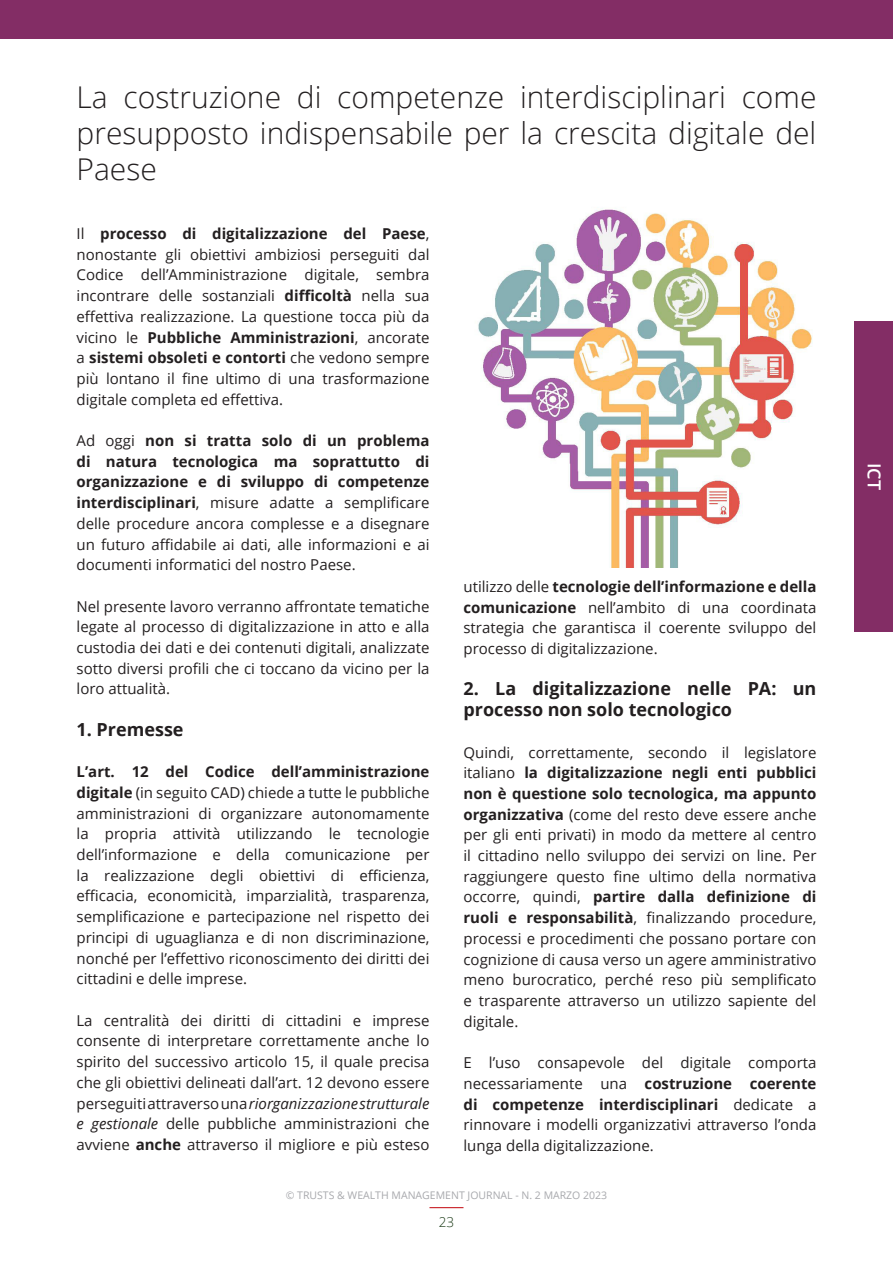
<style>
.page{position:relative;width:893px;height:1263px;background:#fff}
.page>*{position:absolute;margin:0;border:0;box-sizing:border-box;transform-origin:0 0}
.t1{font:300 30px/36px "Open Sans";color:#231f20;text-align:justify}
.t2{font:700 18px/20.7px "Open Sans";color:#231f20}
.t3{font:600 18px "Open Sans";color:#fff}
.t4{font:15px/20.7px "Open Sans";color:#231f20;text-align:justify}
.t5{font:300 13.5px "Open Sans";color:#193915}
.t6{font:10.5px "Open Sans";color:#a8a9ad}
.s1{font-weight:700}
.s2{font-style:italic}
</style>
<div class="page">
<div style="left:855px;top:321px;width:38px;height:310px;background:#832d65"></div>
<div style="left:0;top:0;width:893px;height:38px;background:#832d65"></div>
<hr style="left:429px;top:1207px;width:34px;height:1px;background:#c82026">
<img style="left:478px;top:208px;width:335px;height:359px">
<p class="t1" style="left:77px;top:78px;width:741px">La costruzione di competenze interdisciplinari come presupposto indispensabile per la crescita digitale del Paese</p>
<p class="t4" style="left:77px;top:223px;width:354px">Il <span class="s1">processo di digitalizzazione del Paese</span>, nonostante gli obiettivi ambiziosi perseguiti dal Codice dell’Amministrazione digitale, sembra incontrare delle sostanziali <span class="s1">difficoltà</span> nella sua effettiva realizzazione. La questione tocca più da vicino le <span class="s1">Pubbliche Amministrazioni</span>, ancorate a <span class="s1">sistemi obsoleti e contorti</span> che vedono sempre più lontano il fine ultimo di una trasformazione digitale completa ed effettiva.</p>
<p class="t4" style="left:77px;top:430px;width:354px">Ad oggi <span class="s1">non si tratta solo di un problema di natura tecnologica ma soprattutto di organizzazione e di sviluppo di competenze interdisciplinari</span>, misure adatte a semplificare delle procedure ancora complesse e a disegnare un futuro affidabile ai dati, alle informazioni e ai documenti informatici del nostro Paese.</p>
<p class="t4" style="left:77px;top:595px;width:354px">Nel presente lavoro verranno affrontate tematiche legate al processo di digitalizzazione in atto e alla custodia dei dati e dei contenuti digitali, analizzate sotto diversi profili che ci toccano da vicino per la loro attualità.</p>
<p class="t2" style="left:77px;top:718px;width:109px">1. Premesse</p>
<p class="t4" style="left:77px;top:761px;width:354px"><span class="s1">L’art. 12 del Codice dell’amministrazione digitale</span> (in seguito CAD) chiede a tutte le pubbliche amministrazioni di organizzare autonomamente la propria attività utilizzando le tecnologie dell’informazione e della comunicazione per la realizzazione degli obiettivi di efficienza, efficacia, economicità, imparzialità, trasparenza, semplificazione e partecipazione nel rispetto dei principi di uguaglianza e di non discriminazione, nonché per l’effettivo riconoscimento dei diritti dei cittadini e delle imprese.</p>
<p class="t4" style="left:77px;top:1009px;width:354px">La centralità dei diritti di cittadini e imprese consente di interpretare correttamente anche lo spirito del successivo articolo 15, il quale precisa che gli obiettivi delineati dall’art. 12 devono essere perseguiti attraverso una <span class="s2">riorganizzazione strutturale e gestionale</span> delle pubbliche amministrazioni che avviene <span class="s1">anche</span> attraverso il migliore e più esteso</p>
<p class="t4" style="left:463px;top:576px;width:354px">utilizzo delle <span class="s1">tecnologie dell’informazione e della comunicazione</span> nell’ambito di una coordinata strategia che garantisca il coerente sviluppo del processo di digitalizzazione.</p>
<p class="t2" style="left:463px;top:678px;width:354px">2. La digitalizzazione nelle PA: un processo non solo tecnologico</p>
<p class="t4" style="left:463px;top:741px;width:354px">Quindi, correttamente, secondo il legislatore italiano <span class="s1">la digitalizzazione negli enti pubblici non è questione solo tecnologica, ma appunto organizzativa</span> (come del resto deve essere anche per gli enti privati) in modo da mettere al centro il cittadino nello sviluppo dei servizi on line. Per raggiungere questo fine ultimo della normativa occorre, quindi, <span class="s1">partire dalla definizione di ruoli e responsabilità</span>, finalizzando procedure, processi e procedimenti che possano portare con cognizione di causa verso un agere amministrativo meno burocratico, perché reso più semplificato e trasparente attraverso un utilizzo sapiente del digitale.</p>
<p class="t4" style="left:463px;top:1052px;width:354px">E l’uso consapevole del digitale comporta necessariamente una <span class="s1">costruzione coerente di competenze interdisciplinari</span> dedicate a rinnovare i modelli organizzativi attraverso l’onda lunga della digitalizzazione.</p>
<p class="t6" style="left:286px;top:1188px;width:323px">© TRUSTS &amp; WEALTH MANAGEMENT JOURNAL - N. 2 MARZO 2023</p>
<p class="t5" style="left:439px;top:1213px;width:17px">23</p>
<p class="t3" style="left:887px;top:463px;width:29px;rotate:90deg">ICT</p>
</div>
